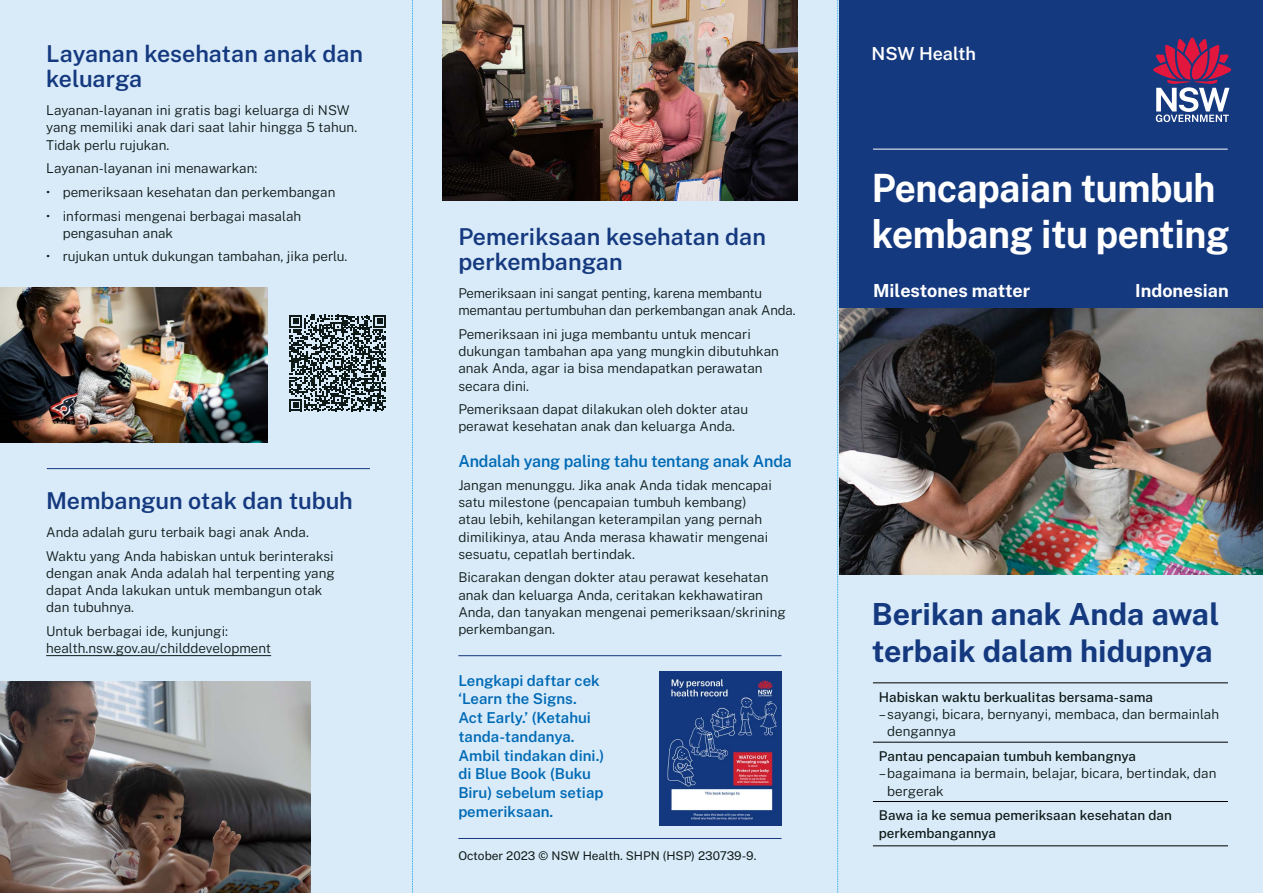
<style>
.page{position:relative;width:1263px;height:893px;background:#fff}
.page>*{position:absolute;margin:0;border:0;box-sizing:border-box;transform-origin:0 0}
.t1{font:700 39px/46.2px "Public Sans";letter-spacing:-.01em;color:#fff;scale:.95 1}
.t2{font:700 30.45px/36.9px "Public Sans";color:#15397f}
.Heading{font:600 23.25px/24.8px "Public Sans";color:#15397f}
.t3{font:700 18px "Public Sans";color:#fff}
.t4{font:600 18px "Public Sans";letter-spacing:-.005em;color:#fff}
.Sub_Head{font:600 16.5px "Public Sans";letter-spacing:-.01em;color:#006ab5}
.Sub_Head-2{font:600 15px/18.8px "Public Sans";color:#006ab5}
.Body{font:300 13.5px/17.2px "Public Sans";color:#0f1a18}
.Body-2{font:500 13.5px/17.2px "Public Sans";color:#0f1a18}
.Body_rev{font:12px "Public Sans";color:#0f1a18}
</style>
<div class="page">
<div style="left:837px;top:0;width:426px;height:324px;background:#15397f"></div>
<div style="left:837px;top:310px;width:426px;height:583px;background:#d9ebf9"></div>
<img style="left:839px;top:308px;width:424px;height:267px">
<div style="left:0;top:0;width:838px;height:893px;background:#d9ebf9"></div>
<hr style="left:46px;top:655px;width:225px;height:1px;background:#0f1a18">
<svg style="left:837px;top:0;width:2px;height:893px;background:#a6d9f4"></svg>
<svg style="left:412px;top:0;width:1px;height:893px"></svg>
<svg style="left:1153px;top:38px;width:78px;height:84px"></svg>
<hr style="left:873px;top:149px;width:355px;height:1px;background:#fff">
<hr style="left:47px;top:468px;width:323px;height:1px;background:#15397f">
<hr style="left:458px;top:838px;width:323px;height:1px;background:#15397f">
<hr style="left:458px;top:655px;width:323px;height:1px;background:#15397f">
<img style="left:0;top:288px;width:268px;height:155px">
<img style="left:0;top:681px;width:311px;height:212px">
<svg style="left:289px;top:315px;width:97px;height:96px"></svg>
<img style="left:442px;top:0;width:356px;height:201px">
<img style="left:660px;top:671px;width:121px;height:155px">
<hr style="left:873px;top:682px;width:355px;height:1px;background:#000">
<hr style="left:873px;top:742px;width:355px;height:1px;background:#000">
<hr style="left:873px;top:801px;width:355px;height:1px;background:#000">
<hr style="left:873px;top:845px;width:355px;height:1px;background:#000">
<p class="Heading" style="left:46px;top:40px;width:318px">Layanan kesehatan anak dan keluarga</p>
<p class="Body" style="left:46px;top:101px;width:312px">Layanan-layanan ini gratis bagi keluarga di NSW yang memiliki anak dari saat lahir hingga 5 tahun.<br>Tidak perlu rujukan.</p>
<p class="Body" style="left:46px;top:159px;width:213px">Layanan-layanan ini menawarkan:</p>
<p class="Body" style="left:46px;top:183px;width:291px">• pemeriksaan kesehatan dan perkembangan</p>
<p class="Body" style="left:63px;top:206px;width:240px;text-indent:-16px">• informasi mengenai berbagai masalah pengasuhan anak</p>
<p class="Body" style="left:46px;top:247px;width:303px">• rujukan untuk dukungan tambahan, jika perlu.</p>
<p class="Heading" style="left:46px;top:487px;width:308px">Membangun otak dan tubuh</p>
<p class="Body" style="left:46px;top:522px;width:264px">Anda adalah guru terbaik bagi anak Anda.</p>
<p class="Body" style="left:46px;top:546px;width:290px">Waktu yang Anda habiskan untuk berinteraksi dengan anak Anda adalah hal terpenting yang dapat Anda lakukan untuk membangun otak dan tubuhnya.</p>
<p class="Body" style="left:46px;top:621px;width:226px">Untuk berbagai ide, kunjungi: health.nsw.gov.au/childdevelopment</p>
<p class="Heading" style="left:458px;top:223px;width:309px">Pemeriksaan kesehatan dan perkembangan</p>
<p class="Body" style="left:458px;top:284px;width:339px">Pemeriksaan ini sangat penting, karena membantu memantau pertumbuhan dan perkembangan anak Anda.</p>
<p class="Body" style="left:458px;top:324px;width:322px">Pemeriksaan ini juga membantu untuk mencari dukungan tambahan apa yang mungkin dibutuhkan anak Anda, agar ia bisa mendapatkan perawatan secara dini.</p>
<p class="Body" style="left:458px;top:400px;width:291px">Pemeriksaan dapat dilakukan oleh dokter atau perawat kesehatan anak dan keluarga Anda.</p>
<p class="Sub_Head" style="left:458px;top:449px;width:335px">Andalah yang paling tahu tentang anak Anda</p>
<p class="Body" style="left:458px;top:475px;width:315px">Jangan menunggu. Jika anak Anda tidak mencapai satu milestone (pencapaian tumbuh kembang) atau lebih, kehilangan keterampilan yang pernah dimilikinya, atau Anda merasa khawatir mengenai sesuatu, cepatlah bertindak.</p>
<p class="Body" style="left:458px;top:568px;width:329px">Bicarakan dengan dokter atau perawat kesehatan anak dan keluarga Anda, ceritakan kekhawatiran Anda, dan tanyakan mengenai pemeriksaan/skrining perkembangan.</p>
<p class="Sub_Head-2" style="left:458px;top:670px;width:147px">Lengkapi daftar cek ‘Learn the Signs.<br>Act Early.’ (Ketahui tanda-tandanya.<br>Ambil tindakan dini.) di Blue Book (Buku<br>Biru) sebelum setiap pemeriksaan.</p>
<p class="Body_rev" style="left:458px;top:847px;width:300px">October 2023 © NSW Health. SHPN (HSP) 230739-9.</p>
<p class="t4" style="left:872px;top:40px;width:106px">NSW Health</p>
<h1 class="t1" style="left:872px;top:162px;width:378px">Pencapaian tumbuh kembang itu penting</h1>
<p class="t3" style="left:873px;top:277px;width:159px">Milestones matter</p>
<p class="t3" style="left:1135px;top:277px;width:95px">Indonesian</p>
<h2 class="t2" style="left:872px;top:593px;width:349px">Berikan anak Anda awal terbaik dalam hidupnya</h2>
<p class="Body-2" style="left:879px;top:687px;width:276px">Habiskan waktu berkualitas bersama-sama</p>
<p class="Body" style="left:887px;top:705px;width:333px;text-indent:-8px">– sayangi, bicara, bernyanyi, membaca, dan bermainlah dengannya</p>
<p class="Body-2" style="left:879px;top:747px;width:259px">Pantau pencapaian tumbuh kembangnya</p>
<p class="Body" style="left:887px;top:764px;width:331px;text-indent:-8px">– bagaimana ia bermain, belajar, bicara, bertindak, dan bergerak</p>
<p class="Body-2" style="left:879px;top:806px;width:295px">Bawa ia ke semua pemeriksaan kesehatan dan perkembangannya</p>
</div>
